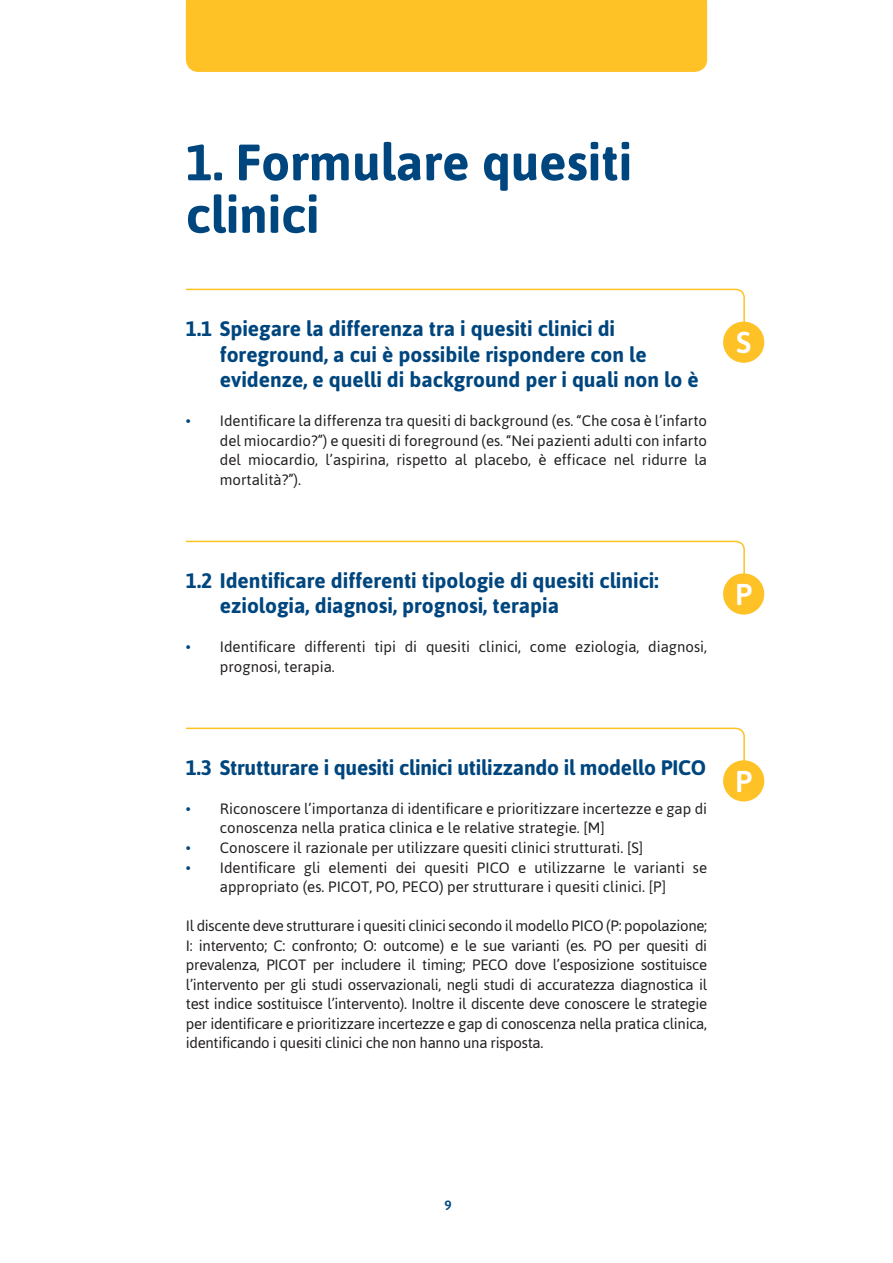
<style>
.page{position:relative;width:893px;height:1263px;background:#fff}
.page>*{position:absolute;margin:0;border:0;box-sizing:border-box;transform-origin:0 0}
.t1{font:700 51px/52.5px "Asap";color:#00467e}
.t2{font:500 30.15px "Asap";color:#fff}
.t3{font:700 21px/25.5px "Asap";color:#00467e}
.t4{font:15px/19.5px "Asap";color:#231f20;text-align:justify}
.t5{font:500 13.5px "Asap";color:#00467e}
.s1{color:#00467e}
</style>
<div class="page">
<svg style="left:185px;top:288px;width:561px;height:50px"></svg>
<svg style="left:185px;top:540px;width:560px;height:49px"></svg>
<svg style="left:185px;top:727px;width:560px;height:49px"></svg>
<div style="left:186px;top:0;width:521px;height:72px;background:#fec126"></div>
<div style="left:723px;top:322px;width:41px;height:41px;background:#fec126;border-radius:50%"></div>
<div style="left:723px;top:760px;width:41px;height:41px;background:#fec126;border-radius:50%"></div>
<div style="left:723px;top:573px;width:41px;height:42px;background:#fec126;border-radius:50%"></div>
<h1 class="t1" style="left:186px;top:134px;width:448px">1. Formulare quesiti clinici</h1>
<h3 class="t3" style="left:220px;top:315px;width:480px;text-indent:-34px">1.1 Spiegare la differenza tra i quesiti clinici di foreground, a cui è possibile rispondere con le evidenze, e quelli di background per i quali non lo è</h3>
<p class="t4" style="left:220px;top:411px;width:489px;text-indent:-34px"><span class="s1">•</span> Identificare la differenza tra quesiti di background (es. “Che cosa è l’infarto del miocardio?”) e quesiti di foreground (es. “Nei pazienti adulti con infarto del miocardio, l’aspirina, rispetto al placebo, è efficace nel ridurre la mortalità?”).</p>
<h2 class="t2" style="left:736px;top:323px;width:17px">S</h2>
<h3 class="t3" style="left:220px;top:567px;width:440px;text-indent:-34px">1.2 Identificare differenti tipologie di quesiti clinici: eziologia, diagnosi, prognosi, terapia</h3>
<p class="t4" style="left:220px;top:637px;width:489px;text-indent:-34px"><span class="s1">•</span> Identificare differenti tipi di quesiti clinici, come eziologia, diagnosi, prognosi, terapia.</p>
<h2 class="t2" style="left:735px;top:575px;width:19px">P</h2>
<h3 class="t3" style="left:186px;top:754px;width:522px">1.3 Strutturare i quesiti clinici utilizzando il modello PICO</h3>
<p class="t4" style="left:220px;top:798px;width:489px;text-indent:-34px"><span class="s1">•</span> Riconoscere l’importanza di identificare e prioritizzare incertezze e gap di conoscenza nella pratica clinica e le relative strategie. [M]</p>
<p class="t4" style="left:186px;top:837px;width:459px"><span class="s1">•</span> Conoscere il razionale per utilizzare quesiti clinici strutturati. [S]</p>
<p class="t4" style="left:186px;top:857px;width:523px;text-align:center"><span class="s1">•</span> Identificare gli elementi dei quesiti PICO e utilizzarne le varianti se appropriato (es. PICOT, PO, PECO) per strutturare i quesiti clinici. [P]</p>
<p class="t4" style="left:186px;top:915px;width:523px">Il discente deve strutturare i quesiti clinici secondo il modello PICO (P: popolazione; I: intervento; C: confronto; O: outcome) e le sue varianti (es. PO per quesiti di prevalenza, PICOT per includere il timing; PECO dove l’esposizione sostituisce l’intervento per gli studi osservazionali, negli studi di accuratezza diagnostica il test indice sostituisce l’intervento). Inoltre il discente deve conoscere le strategie per identificare e prioritizzare incertezze e gap di conoscenza nella pratica clinica, identificando i quesiti clinici che non hanno una risposta.</p>
<h2 class="t2" style="left:735px;top:761px;width:19px">P</h2>
<p class="t5" style="left:444px;top:1197px;width:9px">9</p>
</div>
